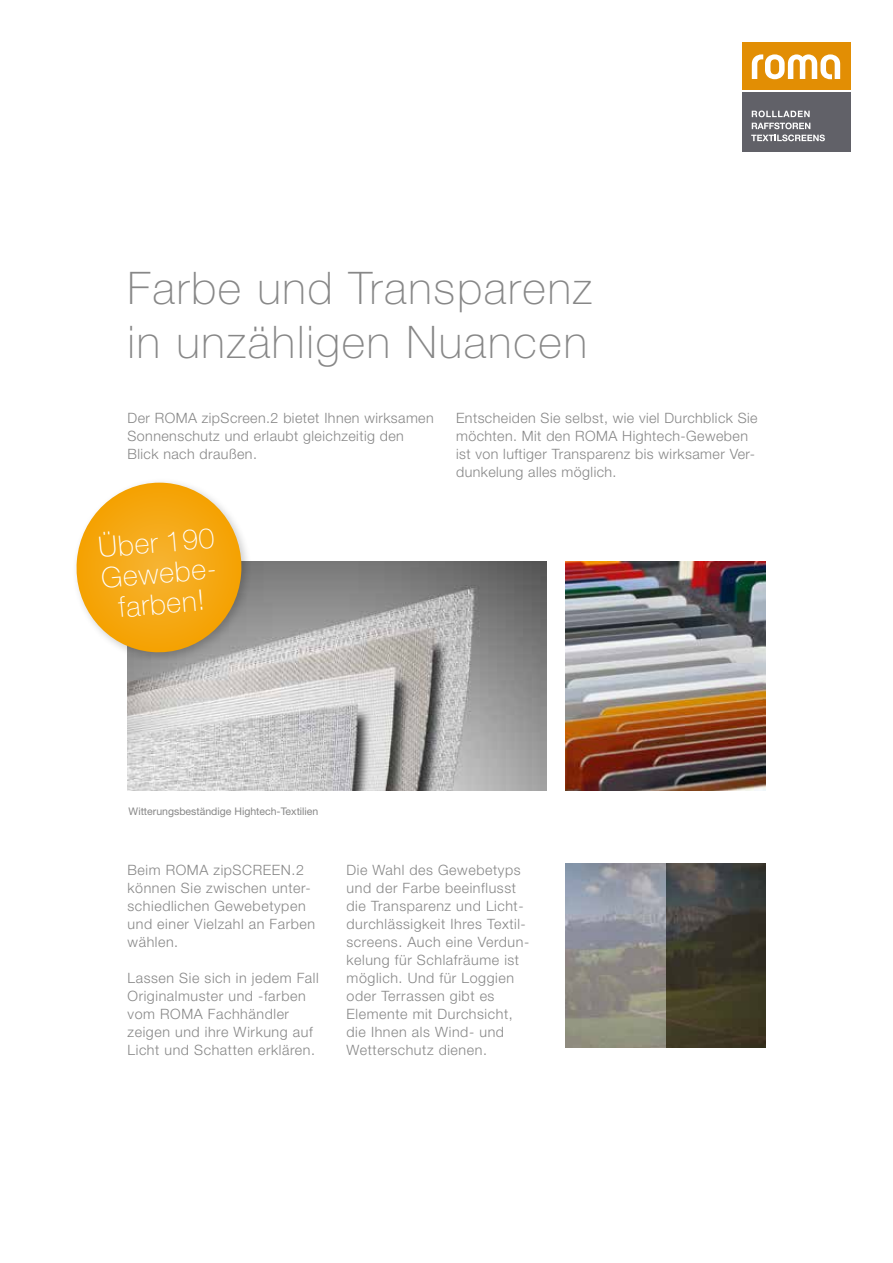
<style>
.page{position:relative;width:893px;height:1263px;background:#fff}
.page>*{position:absolute;margin:0;border:0;box-sizing:border-box;transform-origin:0 0}
.t1{font:100 45px/54px "Helvetica Neue LT Std";letter-spacing:.04em;color:#878787}
.t2{font:100 28.35px/30.8px "Helvetica Neue LT Std";color:#fff;text-align:center}
.t3{font:300 14.25px/18px "Helvetica Neue LT Std";letter-spacing:.04em;color:#878787}
.t4{font:10.5px "Helvetica Neue LT Std";color:#878787}
</style>
<div class="page">
<img style="left:566px;top:561px;width:199px;height:230px">
<img style="left:128px;top:561px;width:418px;height:230px">
<div style="left:71px;top:478px;width:182px;height:185px;background:#000;opacity:.2"></div>
<svg style="left:73px;top:483px;width:172px;height:173px"></svg>
<img style="left:566px;top:863px;width:199px;height:185px">
<div style="left:742px;top:43px;width:108px;height:47px;background:#e28e04"></div>
<div style="left:742px;top:92px;width:108px;height:59px;background:#616168"></div>
<svg style="left:752px;top:54px;width:88px;height:25px"></svg>
<svg style="left:752px;top:111px;width:58px;height:6px"></svg>
<svg style="left:752px;top:123px;width:58px;height:6px"></svg>
<svg style="left:751px;top:135px;width:74px;height:6px"></svg>
<h1 class="t1" style="left:128px;top:261px;width:466px">Farbe und Transparenz in unzähligen Nuancen</h1>
<p class="t3" style="left:128px;top:408px;width:308px">Der ROMA zipScreen.2 bietet Ihnen wirksamen<br>Sonnenschutz und erlaubt gleichzeitig den<br>Blick nach draußen.</p>
<p class="t3" style="left:456px;top:408px;width:303px">Entscheiden Sie selbst, wie viel Durchblick Sie möchten. Mit den ROMA Hightech-Geweben ist von luftiger Transparenz bis wirksamer Ver&shy;dunkelung alles möglich.</p>
<h2 class="t2" style="left:97px;top:532px;width:122px;rotate:-5deg">Über 190<br>Gewebe&shy;farben!</h2>
<p class="t4" style="left:129px;top:805px;width:191px">Witterungsbeständige Hightech-Textilien</p>
<p class="t3" style="left:128px;top:861px;width:189px">Beim ROMA zipSCREEN.2 können Sie zwischen unter&shy;schiedlichen Gewebetypen und einer Vielzahl an Farben wählen.</p>
<p class="t3" style="left:128px;top:969px;width:193px">Lassen Sie sich in jedem Fall<br>Originalmuster und -farben vom ROMA Fachhändler zeigen und ihre Wirkung auf<br>Licht und Schatten erklären.</p>
<p class="t3" style="left:347px;top:861px;width:184px">Die Wahl des Gewebetyps und der Farbe beeinflusst die Transparenz und Licht&shy;durchlässigkeit Ihres Textil&shy;screens. Auch eine Verdun&shy;kelung für Schlafräume ist möglich. Und für Loggien oder Terrassen gibt es<br>Elemente mit Durchsicht, die Ihnen als Wind- und<br>Wetterschutz dienen.</p>
</div>
